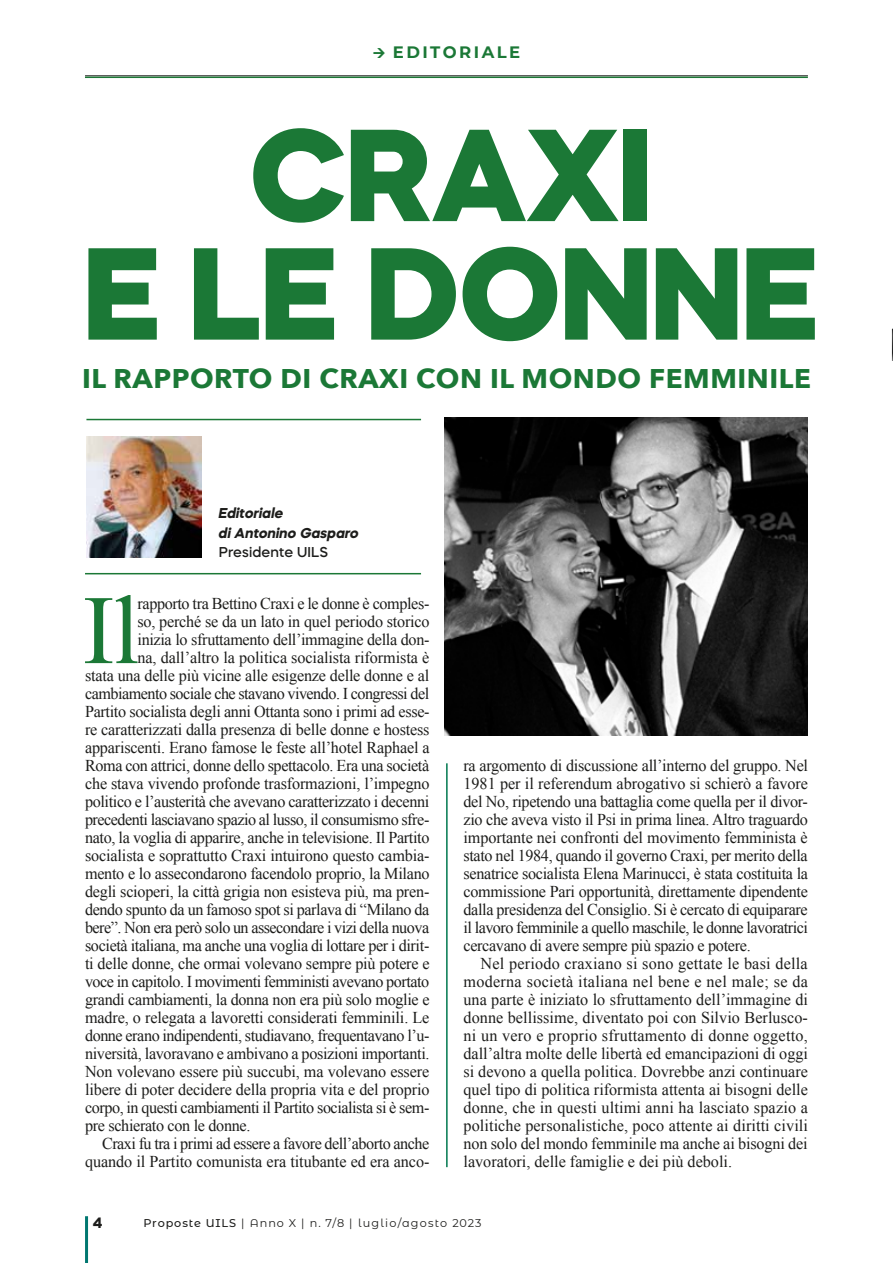
<style>
.page{position:relative;width:893px;height:1263px;background:#fff}
.page>*{position:absolute;margin:0;border:0;box-sizing:border-box;transform-origin:0 0}
.t1{font:800 130.5px/118.5px "Mazzard H";color:#1b7836;text-align:center}
.t2{font:98.1px "Times New Roman";color:#1b7836}
.t3{font:700 27px "Avenir Next";letter-spacing:.02em;color:#1b7836}
.t4{font:16.5px/18px "Times New Roman";letter-spacing:-.02em;color:#1d1d1b;text-align:justify}
.t5{font:700 16.5px "Montserrat";letter-spacing:.15em;color:#1b7836}
.t6{font:700 15px "Mazzard H";color:#1d1d1b}
.t7{font:italic 700 14.25px/19.5px "Mazzard H";letter-spacing:.01em;color:#1d1d1b}
.t8{font:500 14.25px "Mazzard H";letter-spacing:.01em;color:#1d1d1b}
.t9{font:11.25px "Montserrat Alternates";letter-spacing:.11em;color:#1d1d1b}
.s1{font-weight:500}
</style>
<div class="page">
<svg style="left:892px;top:328px;width:1px;height:33px"></svg>
<hr style="left:85px;top:76px;width:723px;height:1px;background:#1d1d1b">
<hr style="left:85px;top:77px;width:723px;height:1px;background:#1b7836">
<hr style="left:446px;top:763px;width:2px;height:404px;background:#00784f">
<img style="left:87px;top:436px;width:114px;height:122px">
<hr style="left:86px;top:419px;width:335px;height:1px;background:#1b7836">
<hr style="left:85px;top:573px;width:336px;height:1px;background:#1b7836">
<img style="left:444px;top:417px;width:364px;height:318px">
<hr style="left:85px;top:1216px;width:3px;height:47px;background:#007770">
<p class="t5" style="left:393px;top:41px;width:129px">EDITORIALE</p>
<h1 class="t1" style="left:84px;top:113px;width:735px">CRAXI<br>E LE DONNE</h1>
<h3 class="t3" style="left:82px;top:355px;width:730px">IL RAPPORTO DI CRAXI CON IL MONDO FEMMINILE</h3>
<p class="t7" style="left:219px;top:503px;width:142px">Editoriale<br>di Antonino Gasparo</p>
<p class="t8" style="left:219px;top:543px;width:111px">Presidente UILS</p>
<h2 class="t2" style="left:83px;top:564px;width:58px">Il</h2>
<p class="t4" style="left:138px;top:594px;width:293px">rapporto tra Bettino Craxi e le donne è comples-</p>
<p class="t4" style="left:138px;top:612px;width:293px">so, perché se da un lato in quel periodo storico</p>
<p class="t4" style="left:138px;top:630px;width:293px">inizia lo sfruttamento dell’immagine della don-</p>
<p class="t4" style="left:138px;top:648px;width:293px">na, dall’altro la politica socialista riformista è</p>
<p class="t4" style="left:85px;top:666px;width:346px">stata una delle più vicine alle esigenze delle donne e al</p>
<p class="t4" style="left:85px;top:684px;width:346px">cambiamento sociale che stavano vivendo. I congressi del</p>
<p class="t4" style="left:85px;top:702px;width:346px">Partito socialista degli anni Ottanta sono i primi ad esse-</p>
<p class="t4" style="left:85px;top:720px;width:346px">re caratterizzati dalla presenza di belle donne e hostess</p>
<p class="t4" style="left:85px;top:738px;width:346px">appariscenti. Erano famose le feste all’hotel Raphael a</p>
<p class="t4" style="left:85px;top:756px;width:346px">Roma con attrici, donne dello spettacolo. Era una società</p>
<p class="t4" style="left:85px;top:774px;width:346px">che stava vivendo profonde trasformazioni, l’impegno</p>
<p class="t4" style="left:85px;top:792px;width:346px">politico e l’austerità che avevano caratterizzato i decenni</p>
<p class="t4" style="left:85px;top:810px;width:346px">precedenti lasciavano spazio al lusso, il consumismo sfre-</p>
<p class="t4" style="left:85px;top:828px;width:346px">nato, la voglia di apparire, anche in televisione. Il Partito</p>
<p class="t4" style="left:85px;top:846px;width:346px">socialista e soprattutto Craxi intuirono questo cambia-</p>
<p class="t4" style="left:85px;top:864px;width:346px">mento e lo assecondarono facendolo proprio, la Milano</p>
<p class="t4" style="left:85px;top:882px;width:346px">degli scioperi, la città grigia non esisteva più, ma pren-</p>
<p class="t4" style="left:85px;top:900px;width:346px">dendo spunto da un famoso spot si parlava di “Milano da</p>
<p class="t4" style="left:85px;top:918px;width:346px">bere”. Non era però solo un assecondare i vizi della nuova</p>
<p class="t4" style="left:85px;top:936px;width:346px">società italiana, ma anche una voglia di lottare per i dirit-</p>
<p class="t4" style="left:85px;top:954px;width:346px">ti delle donne, che ormai volevano sempre più potere e</p>
<p class="t4" style="left:85px;top:972px;width:346px">voce in capitolo. I movimenti femministi avevano portato</p>
<p class="t4" style="left:85px;top:990px;width:346px">grandi cambiamenti, la donna non era più solo moglie e</p>
<p class="t4" style="left:85px;top:1008px;width:346px">madre, o relegata a lavoretti considerati femminili. Le</p>
<p class="t4" style="left:85px;top:1026px;width:346px">donne erano indipendenti, studiavano, frequentavano l’u-</p>
<p class="t4" style="left:85px;top:1044px;width:346px">niversità, lavoravano e ambivano a posizioni importanti.</p>
<p class="t4" style="left:85px;top:1062px;width:346px">Non volevano essere più succubi, ma volevano essere</p>
<p class="t4" style="left:85px;top:1080px;width:346px">libere di poter decidere della propria vita e del proprio</p>
<p class="t4" style="left:85px;top:1098px;width:346px">corpo, in questi cambiamenti il Partito socialista si è sem-</p>
<p class="t4" style="left:85px;top:1116px;width:167px">pre schierato con le donne.</p>
<p class="t4" style="left:102px;top:1134px;width:329px">Craxi fu tra i primi ad essere a favore dell’aborto anche</p>
<p class="t4" style="left:85px;top:1152px;width:346px">quando il Partito comunista era titubante ed era anco-</p>
<p class="t4" style="left:463px;top:756px;width:346px">ra argomento di discussione all’interno del gruppo. Nel 1981 per il referendum abrogativo si schierò a favore del No, ripetendo una battaglia come quella per il divor&shy;zio che aveva visto il Psi in prima linea. Altro traguardo importante nei confronti del movimento femminista è stato nel 1984, quando il governo Craxi, per merito della senatrice socialista Elena Marinucci, è stata costituita la commissione Pari opportunità, direttamente dipendente dalla presidenza del Consiglio. Si è cercato di equiparare il lavoro femminile a quello maschile, le donne lavoratrici cercavano di avere sempre più spazio e potere.</p>
<p class="t4" style="left:463px;top:954px;width:346px;text-indent:17px">Nel periodo craxiano si sono gettate le basi della moderna società italiana nel bene e nel male; se da una parte è iniziato lo sfruttamento dell’immagine di donne bellissime, diventato poi con Silvio Berlusco&shy;ni un vero e proprio sfruttamento di donne oggetto, dall’altra molte delle libertà ed emancipazioni di oggi si devono a quella politica. Dovrebbe anzi continuare quel tipo di politica riformista attenta ai bisogni delle donne, che in questi ultimi anni ha lasciato spazio a politiche personalistiche, poco attente ai diritti civili non solo del mondo femminile ma anche ai bisogni dei lavoratori, delle famiglie e dei più deboli.</p>
<p class="t6" style="left:93px;top:1212px;width:11px">4</p>
<p class="t9" style="left:144px;top:1215px;width:340px"><span class="s1">Proposte UILS</span> | Anno X | n. 7/8 | luglio/agosto 2023</p>
</div>
